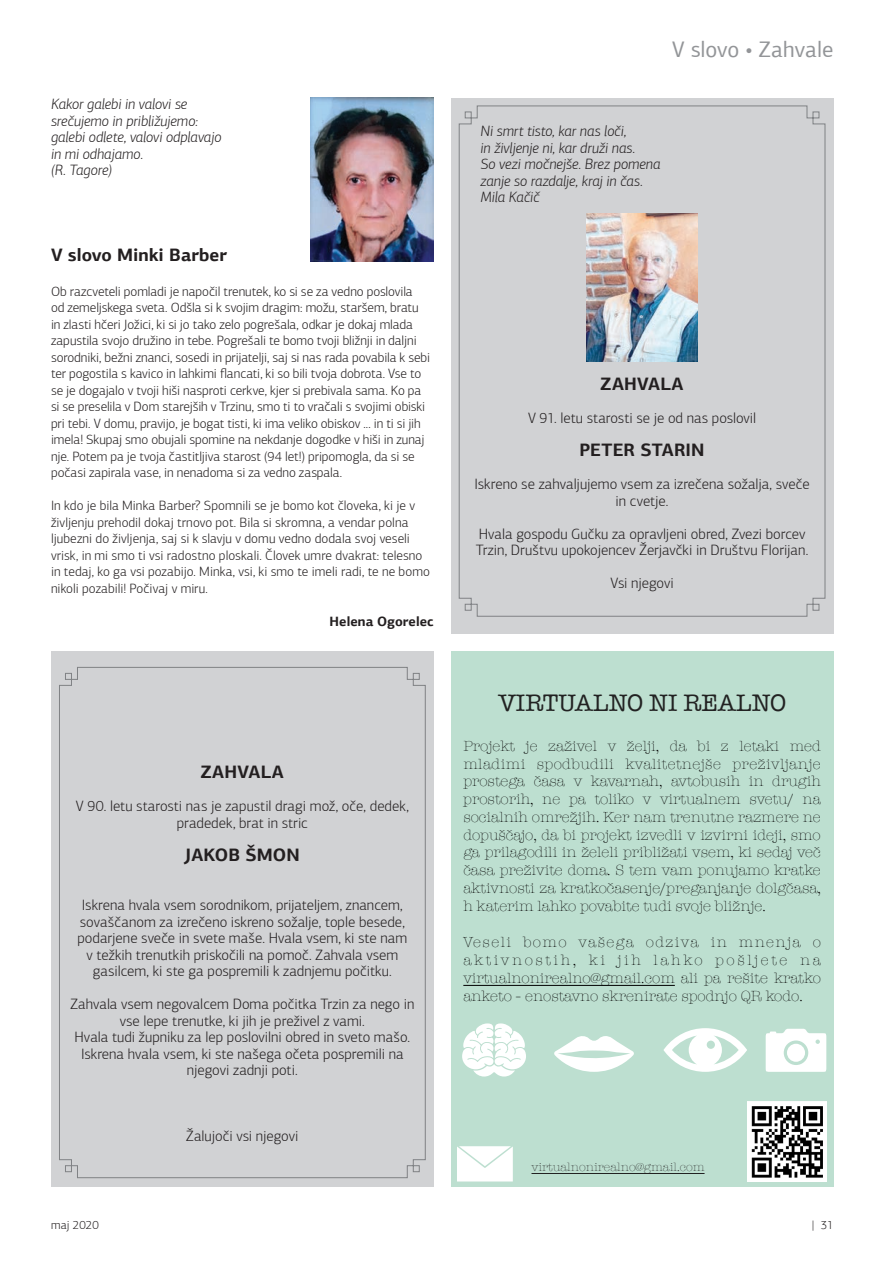
<style>
.page{position:relative;width:893px;height:1263px;background:#fff}
.page>*{position:absolute;margin:0;border:0;box-sizing:border-box;transform-origin:0 0}
.t1{font:24.6px "American Typewriter";color:#222}
.t2{font:22.5px "PF Agora Sans Pro";letter-spacing:-.005em;color:#939598}
.t3{font:700 18px "PF Agora Sans Pro";letter-spacing:.005em;color:#231f20}
.t4{font:300 15px/16.5px "PF Agora Sans Pro";color:#231f20;text-align:center}
.t5{font:300 15px/17.7px "American Typewriter";color:#000;text-align:justify}
.t6{font:italic 300 15px/16.5px "PF Agora Sans Pro";letter-spacing:-.01em;color:#231f20}
.t7{font:300 13.5px/16.5px "PF Agora Sans Pro";letter-spacing:-.005em;color:#231f20}
.t8{font:700 13.5px "PF Agora Sans Pro";letter-spacing:.005em;color:#231f20}
.t9{font:300 12.3px "American Typewriter";color:#222}
.t10{font:300 12px "PF Agora Sans Pro";letter-spacing:.01em;color:#231f20}
</style>
<div class="page">
<img style="left:310px;top:98px;width:124px;height:164px">
<div style="left:451px;top:98px;width:382px;height:536px;background:#d1d2d4"></div>
<svg style="left:458px;top:105px;width:368px;height:512px"></svg>
<img style="left:587px;top:213px;width:110px;height:148px">
<div style="left:51px;top:651px;width:383px;height:535px;background:#d1d2d4"></div>
<svg style="left:59px;top:667px;width:367px;height:511px"></svg>
<div style="left:451px;top:651px;width:382px;height:535px;background:#bddfd0"></div>
<hr style="left:463px;top:985px;width:212px;height:1px;background:#000">
<hr style="left:531px;top:1173px;width:174px;height:1px;background:#222">
<svg style="left:457px;top:1146px;width:56px;height:35px;background:#fafcfc"></svg>
<img style="left:747px;top:1102px;width:79px;height:79px">
<svg style="left:462px;top:1023px;width:64px;height:53px"></svg>
<svg style="left:554px;top:1036px;width:80px;height:36px"></svg>
<svg style="left:663px;top:1028px;width:84px;height:44px"></svg>
<svg style="left:766px;top:1029px;width:60px;height:43px;background:#f4faf7"></svg>
<p class="t6" style="left:51px;top:96px;width:172px">Kakor galebi in valovi se srečujemo in približujemo: galebi odlete, valovi odplavajo in mi odhajamo.<br>(R. Tagore)</p>
<h3 class="t3" style="left:51px;top:243px;width:177px">V slovo Minki Barber</h3>
<p class="t7" style="left:51px;top:283px;width:381px">Ob razcveteli pomladi je napočil trenutek, ko si se za vedno poslovila<br>od zemeljskega sveta. Odšla si k svojim dragim: možu, staršem, bratu in zlasti hčeri Jožici, ki si jo tako zelo pogrešala, odkar je dokaj mlada zapustila svojo družino in tebe. Pogrešali te bomo tvoji bližnji in daljni sorodniki, bežni znanci, sosedi in prijatelji, saj si nas rada povabila k sebi ter pogostila s kavico in lahkimi flancati, ki so bili tvoja dobrota. Vse to se je dogajalo v tvoji hiši nasproti cerkve, kjer si prebivala sama. Ko pa si se preselila v Dom starejših v Trzinu, smo ti to vračali s svojimi obiski pri tebi. V domu, pravijo, je bogat tisti, ki ima veliko obiskov ... in ti si jih imela! Skupaj smo obujali spomine na nekdanje dogodke v hiši in zunaj nje. Potem pa je tvoja častitljiva starost (94 let!) pripomogla, da si se počasi zapirala vase, in nenadoma si za vedno zaspala.</p>
<p class="t7" style="left:51px;top:498px;width:380px">In kdo je bila Minka Barber? Spomnili se je bomo kot človeka, ki je v življenju prehodil dokaj trnovo pot. Bila si skromna, a vendar polna ljubezni do življenja, saj si k slavju v domu vedno dodala svoj veseli vrisk, in mi smo ti vsi radostno ploskali. Človek umre dvakrat: telesno in tedaj, ko ga vsi pozabijo. Minka, vsi, ki smo te imeli radi, te ne bomo nikoli pozabili! Počivaj v miru.</p>
<p class="t8" style="left:330px;top:613px;width:106px">Helena Ogorelec</p>
<h3 class="t3" style="left:201px;top:760px;width:84px">ZAHVALA</h3>
<p class="t4" style="left:76px;top:798px;width:334px">V 90. letu starosti nas je zapustil dragi mož, oče, dedek, pradedek, brat in stric</p>
<h3 class="t3" style="left:185px;top:843px;width:116px">JAKOB ŠMON</h3>
<p class="t4" style="left:77px;top:897px;width:331px">Iskrena hvala vsem sorodnikom, prijateljem, znancem, sovaščanom za izrečeno iskreno sožalje, tople besede, podarjene sveče in svete maše. Hvala vsem, ki ste nam v težkih trenutkih priskočili na pomoč. Zahvala vsem gasilcem, ki ste ga pospremili k zadnjemu počitku.</p>
<p class="t4" style="left:70px;top:996px;width:345px">Zahvala vsem negovalcem Doma počitka Trzin za nego in vse lepe trenutke, ki jih je preživel z vami.<br>Hvala tudi župniku za lep poslovilni obred in sveto mašo.<br>Iskrena hvala vsem, ki ste našega očeta pospremili na njegovi zadnji poti.</p>
<p class="t4" style="left:186px;top:1128px;width:114px">Žalujoči vsi njegovi</p>
<h2 class="t2" style="left:672px;top:35px;width:163px">V slovo • Zahvale</h2>
<p class="t6" style="left:480px;top:123px;width:181px">Ni smrt tisto, kar nas loči,<br>in življenje ni, kar druži nas.<br>So vezi močnejše. Brez pomena zanje so razdalje, kraj in čas.<br>Mila Kačič</p>
<h3 class="t3" style="left:601px;top:372px;width:84px">ZAHVALA</h3>
<p class="t4" style="left:528px;top:410px;width:230px">V 91. letu starosti se je od nas poslovil</p>
<h3 class="t3" style="left:579px;top:438px;width:127px">PETER STARIN</h3>
<p class="t4" style="left:474px;top:476px;width:337px">Iskreno se zahvaljujemo vsem za izrečena sožalja, sveče in cvetje.</p>
<p class="t4" style="left:476px;top:525px;width:334px;text-align:left">Hvala gospodu Gučku za opravljeni obred, Zvezi borcev<br>Trzin, Društvu upokojencev Žerjavčki in Društvu Florijan.</p>
<p class="t4" style="left:610px;top:575px;width:65px">Vsi njegovi</p>
<h1 class="t1" style="left:498px;top:684px;width:290px">VIRTUALNO NI REALNO</h1>
<p class="t5" style="left:463px;top:736px;width:359px">Projekt je zaživel v želji, da bi z letaki med mladimi spodbudili kvalitetnejše preživljanje prostega časa v kavarnah, avtobusih in drugih prostorih, ne pa toliko v virtualnem svetu/ na socialnih omrežjih. Ker nam trenutne razmere ne dopuščajo, da bi projekt izvedli v izvirni ideji, smo ga prilagodili in želeli približati vsem, ki sedaj več časa preživite doma. S tem vam ponujamo kratke aktivnosti za kratkočasenje/preganjanje dolgčasa, h katerim lahko povabite tudi svoje bližnje.</p>
<p class="t5" style="left:463px;top:933px;width:359px">Veseli bomo vašega odziva in mnenja o aktivnostih, ki jih lahko pošljete na virtualnonirealno@gmail.com ali pa rešite kratko anketo - enostavno skrenirate spodnjo QR kodo.</p>
<p class="t9" style="left:531px;top:1158px;width:175px">virtualnonirealno@gmail.com</p>
<p class="t10" style="left:51px;top:1218px;width:49px">maj 2020</p>
<p class="t10" style="left:812px;top:1218px;width:23px">| 31</p>
</div>
